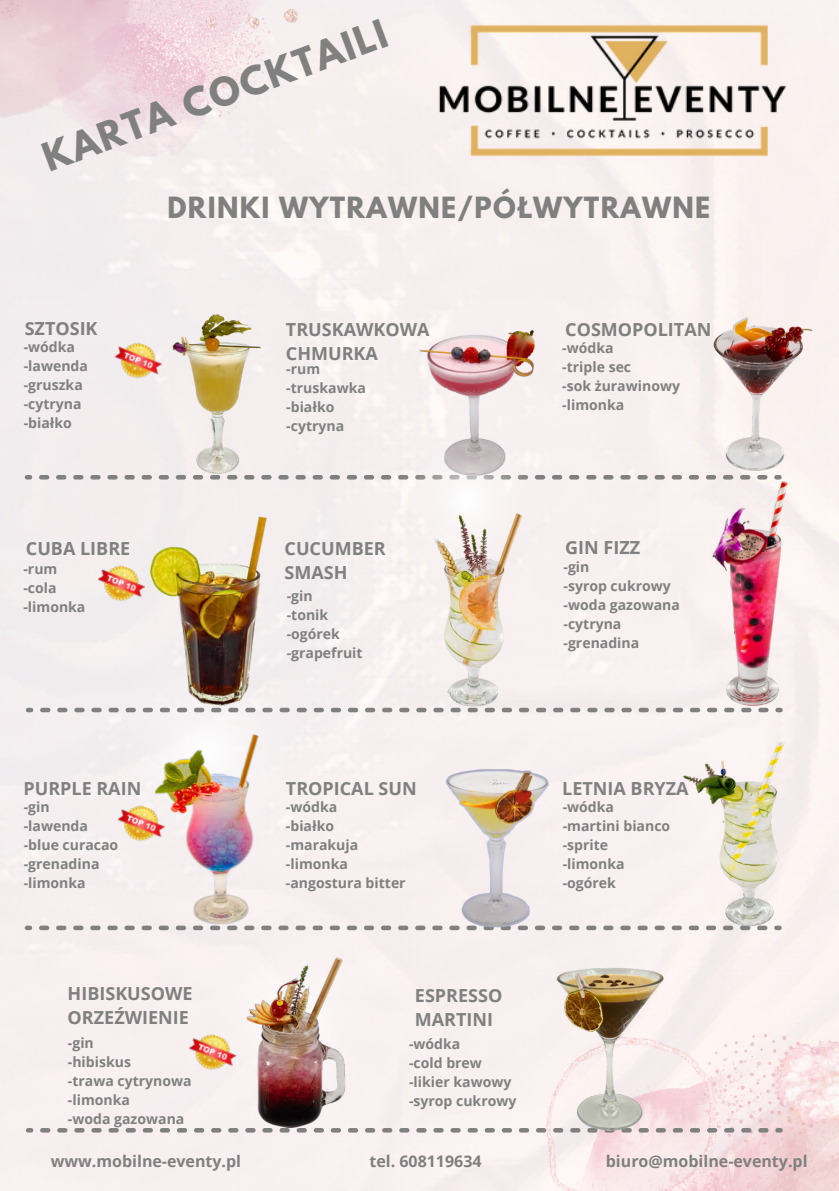
<style>
.page{position:relative;width:839px;height:1191px;background:#fff}
.page>*{position:absolute;margin:0;border:0;box-sizing:border-box;transform-origin:0 0}
.t1{font:700 35px "League Spartan";color:#808080}
.t2{font:700 26px "League Spartan";letter-spacing:.05em;color:#808080}
.t3{font:700 18px/24px "Open Sans";color:#808080}
.t4{font:700 16px "Open Sans";color:#808080}
.t5{font:700 14px "Open Sans";color:#808080}
</style>
<div class="page">
<img style="left:0;top:0;width:297px;height:158px">
<img style="left:541px;top:1035px;width:297px;height:156px">
<img style="left:425px;top:14px;width:368px;height:149px">
<div style="left:93px;top:639px;width:226px;height:226px;background:#f5eff0"></div>
<svg style="left:25px;top:926px;width:658px;height:4px"></svg>
<svg style="left:26px;top:1128px;width:756px;height:4px"></svg>
<svg style="left:26px;top:708px;width:756px;height:4px"></svg>
<img style="left:418px;top:324px;width:120px;height:93px">
<img style="left:711px;top:480px;width:78px;height:228px">
<img style="left:711px;top:317px;width:101px;height:156px">
<svg style="left:25px;top:417px;width:756px;height:165px"></svg>
<img style="left:432px;top:497px;width:101px;height:213px">
<img style="left:683px;top:716px;width:113px;height:214px">
<div style="left:184px;top:908px;width:219px;height:219px;background:#f9f0f0"></div>
<img style="left:246px;top:955px;width:102px;height:177px">
<img style="left:445px;top:766px;width:103px;height:162px">
<img style="left:150px;top:712px;width:121px;height:222px">
<img style="left:150px;top:515px;width:118px;height:192px">
<img style="left:172px;top:311px;width:90px;height:163px">
<img style="left:555px;top:965px;width:109px;height:168px">
<img style="left:110px;top:336px;width:56px;height:50px">
<img style="left:93px;top:559px;width:56px;height:49px">
<img style="left:113px;top:799px;width:56px;height:49px">
<img style="left:184px;top:1028px;width:56px;height:49px">
<p class="t1" style="left:38px;top:141px;width:365px;rotate:-20deg">KARTA COCKTAILI</p>
<p class="t2" style="left:167px;top:195px;width:544px">DRINKI WYTRAWNE/PÓŁWYTRAWNE</p>
<p class="t3" style="left:25px;top:316px;width:74px">SZTOSIK</p>
<p class="t5" style="left:24px;top:337px;width:53px">-wódka</p>
<p class="t5" style="left:24px;top:356px;width:66px">-lawenda</p>
<p class="t5" style="left:24px;top:375px;width:61px">-gruszka</p>
<p class="t5" style="left:24px;top:394px;width:59px">-cytryna</p>
<p class="t5" style="left:24px;top:413px;width:50px">-białko</p>
<p class="t3" style="left:286px;top:317px;width:145px">TRUSKAWKOWA</p>
<p class="t3" style="left:286px;top:341px;width:94px">CHMURKA</p>
<p class="t5" style="left:286px;top:359px;width:35px">-rum</p>
<p class="t5" style="left:286px;top:378px;width:81px">-truskawka</p>
<p class="t5" style="left:286px;top:397px;width:50px">-białko</p>
<p class="t5" style="left:286px;top:416px;width:59px">-cytryna</p>
<p class="t3" style="left:26px;top:536px;width:106px">CUBA LIBRE</p>
<p class="t3" style="left:284px;top:536px;width:103px">CUCUMBER</p>
<p class="t3" style="left:284px;top:560px;width:64px">SMASH</p>
<p class="t5" style="left:23px;top:559px;width:35px">-rum</p>
<p class="t5" style="left:23px;top:578px;width:35px">-cola</p>
<p class="t5" style="left:23px;top:597px;width:63px">-limonka</p>
<p class="t5" style="left:287px;top:586px;width:27px">-gin</p>
<p class="t5" style="left:287px;top:605px;width:43px">-tonik</p>
<p class="t5" style="left:287px;top:624px;width:55px">-ogórek</p>
<p class="t5" style="left:287px;top:643px;width:77px">-grapefruit</p>
<p class="t3" style="left:565px;top:317px;width:148px">COSMOPOLITAN</p>
<p class="t5" style="left:562px;top:338px;width:53px">-wódka</p>
<p class="t5" style="left:562px;top:357px;width:70px">-triple sec</p>
<p class="t5" style="left:562px;top:376px;width:119px">-sok żurawinowy</p>
<p class="t5" style="left:562px;top:395px;width:63px">-limonka</p>
<p class="t3" style="left:565px;top:535px;width:76px">GIN FIZZ</p>
<p class="t5" style="left:563px;top:557px;width:27px">-gin</p>
<p class="t5" style="left:563px;top:576px;width:109px">-syrop cukrowy</p>
<p class="t5" style="left:563px;top:595px;width:118px">-woda gazowana</p>
<p class="t5" style="left:563px;top:614px;width:59px">-cytryna</p>
<p class="t5" style="left:563px;top:633px;width:77px">-grenadina</p>
<p class="t3" style="left:23px;top:776px;width:119px">PURPLE RAIN</p>
<p class="t3" style="left:286px;top:776px;width:132px">TROPICAL SUN</p>
<p class="t3" style="left:562px;top:776px;width:128px">LETNIA BRYZA</p>
<p class="t5" style="left:24px;top:797px;width:27px">-gin</p>
<p class="t5" style="left:24px;top:816px;width:66px">-lawenda</p>
<p class="t5" style="left:24px;top:835px;width:96px">-blue curacao</p>
<p class="t5" style="left:24px;top:854px;width:77px">-grenadina</p>
<p class="t5" style="left:24px;top:873px;width:63px">-limonka</p>
<p class="t3" style="left:68px;top:981px;width:126px">HIBISKUSOWE</p>
<p class="t3" style="left:68px;top:1005px;width:123px">ORZEŹWIENIE</p>
<p class="t5" style="left:68px;top:1033px;width:27px">-gin</p>
<p class="t5" style="left:68px;top:1052px;width:65px">-hibiskus</p>
<p class="t5" style="left:68px;top:1071px;width:125px">-trawa cytrynowa</p>
<p class="t5" style="left:68px;top:1090px;width:63px">-limonka</p>
<p class="t5" style="left:68px;top:1109px;width:118px">-woda gazowana</p>
<p class="t5" style="left:286px;top:797px;width:53px">-wódka</p>
<p class="t5" style="left:286px;top:816px;width:50px">-białko</p>
<p class="t5" style="left:286px;top:835px;width:74px">-marakuja</p>
<p class="t5" style="left:286px;top:854px;width:63px">-limonka</p>
<p class="t5" style="left:286px;top:873px;width:121px">-angostura bitter</p>
<p class="t3" style="left:415px;top:983px;width:89px">ESPRESSO<br>MARTINI</p>
<p class="t5" style="left:409px;top:1034px;width:53px">-wódka</p>
<p class="t5" style="left:409px;top:1053px;width:74px">-cold brew</p>
<p class="t5" style="left:409px;top:1072px;width:104px">-likier kawowy</p>
<p class="t5" style="left:409px;top:1091px;width:109px">-syrop cukrowy</p>
<p class="t5" style="left:562px;top:797px;width:53px">-wódka</p>
<p class="t5" style="left:562px;top:816px;width:109px">-martini bianco</p>
<p class="t5" style="left:562px;top:835px;width:47px">-sprite</p>
<p class="t5" style="left:562px;top:854px;width:63px">-limonka</p>
<p class="t5" style="left:562px;top:873px;width:55px">-ogórek</p>
<p class="t4" style="left:51px;top:1150px;width:192px">www.mobilne-eventy.pl</p>
<p class="t4" style="left:369px;top:1150px;width:114px">tel. 608119634</p>
<p class="t4" style="left:605px;top:1150px;width:203px">biuro@mobilne-eventy.pl</p>
</div>
